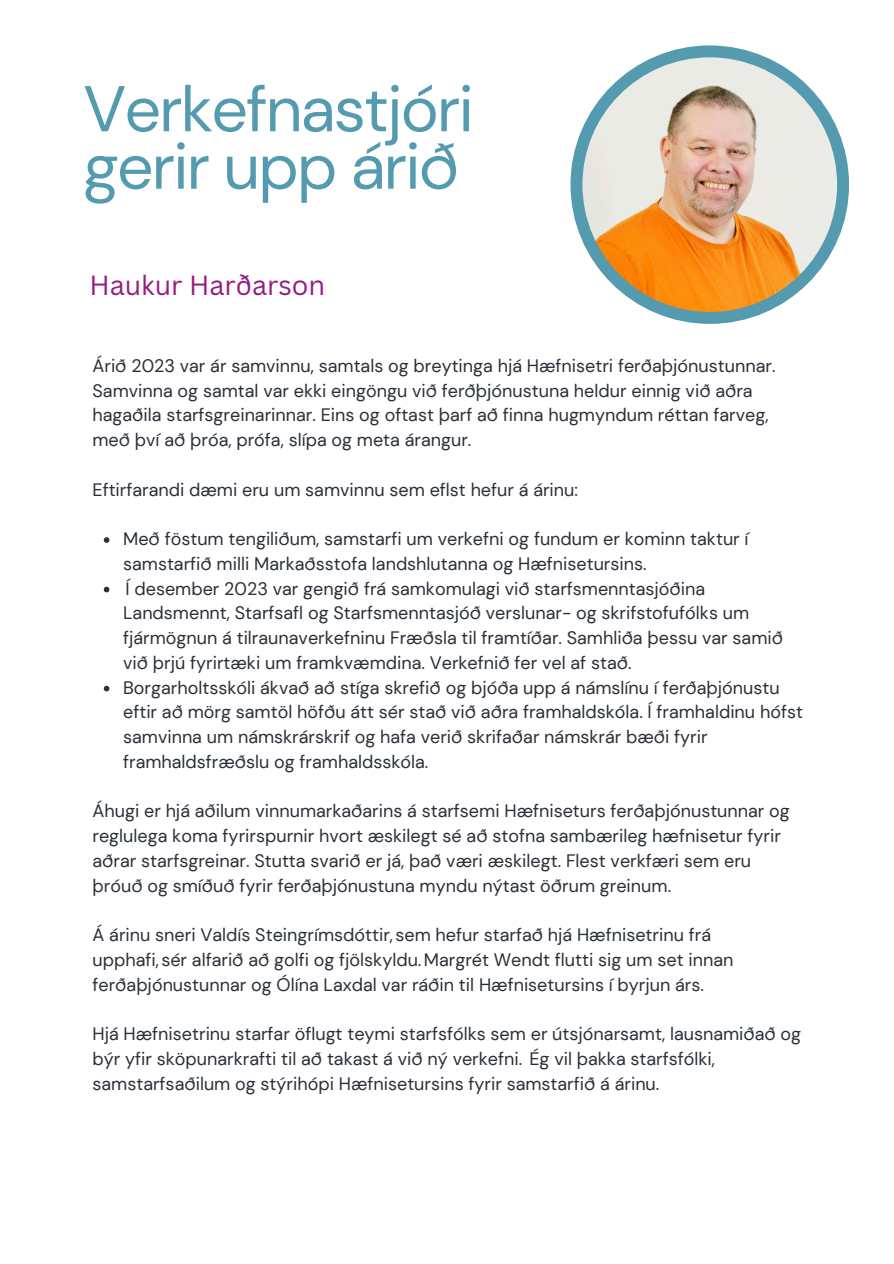
<style>
.page{position:relative;width:894px;height:1264px;background:#fff}
.page>*{position:absolute;margin:0;border:0;box-sizing:border-box;transform-origin:0 0}
.t1{font:64.5px/57.3px "DM Sans";letter-spacing:-.03em;color:#559bb0}
.t2{font:27px "Canva Sans";color:#951b81}
.t3{font:18px/24.8px "DM Sans";color:#293039}
</style>
<div class="page">
<svg style="left:104px;top:537px;width:5px;height:6px"></svg>
<svg style="left:104px;top:586px;width:5px;height:6px"></svg>
<svg style="left:104px;top:685px;width:5px;height:6px"></svg>
<div style="left:570px;top:45px;width:278px;height:279px;background:#559bb0;border-radius:50%"></div>
<img style="left:582px;top:57px;width:254px;height:255px;border-radius:50%">
<p class="t1" style="left:83px;top:81px;width:392px">Verkefnastjóri gerir upp árið</p>
<p class="t2" style="left:89px;top:266px;width:237px">Haukur Harðarson</p>
<p class="t3" style="left:92px;top:353px;width:684px">Árið 2023 var ár samvinnu, samtals og breytinga hjá Hæfnisetri ferðaþjónustunnar.</p>
<h1 class="t3" style="left:92px;top:378px;width:677px">Samvinna og samtal var ekki eingöngu við ferðþjónustuna heldur einnig við aðra hagaðila starfsgreinarinnar. Eins og oftast þarf að finna hugmyndum réttan farveg, með því að þróa, prófa, slípa og meta árangur.</h1>
<h2 class="t3" style="left:92px;top:477px;width:487px">Eftirfarandi dæmi eru um samvinnu sem eflst hefur á árinu:</h2>
<p class="t3" style="left:123px;top:526px;width:626px">Með föstum tengiliðum, samstarfi um verkefni og fundum er kominn taktur í samstarfið milli Markaðsstofa landshlutanna og Hæfnisetursins.</p>
<p class="t3" style="left:123px;top:576px;width:661px">Í desember 2023 var gengið frá samkomulagi við starfsmenntasjóðina Landsmennt, Starfsafl og Starfsmenntasjóð verslunar- og skrifstofufólks um fjármögnun á tilraunaverkefninu Fræðsla til framtíðar. Samhliða þessu var samið við þrjú fyrirtæki um framkvæmdina. Verkefnið fer vel af stað.</p>
<p class="t3" style="left:123px;top:675px;width:681px">Borgarholtsskóli ákvað að stíga skrefið og bjóða upp á námslínu í ferðaþjónustu eftir að mörg samtöl höfðu átt sér stað við aðra framhaldskóla. Í framhaldinu hófst samvinna um námskrárskrif og hafa verið skrifaðar námskrár bæði fyrir framhaldsfræðslu og framhaldsskóla.</p>
<p class="t3" style="left:92px;top:799px;width:698px">Áhugi er hjá aðilum vinnumarkaðarins á starfsemi Hæfniseturs ferðaþjónustunnar og reglulega koma fyrirspurnir hvort æskilegt sé að stofna sambærileg hæfnisetur fyrir aðrar starfsgreinar. Stutta svarið er já, það væri æskilegt. Flest verkfæri sem eru þróuð og smíðuð fyrir ferðaþjónustuna myndu nýtast öðrum greinum.</p>
<p class="t3" style="left:92px;top:922px;width:642px">Á árinu sneri Valdís Steingrímsdóttir, sem hefur starfað hjá Hæfnisetrinu frá upphafi, sér alfarið að golfi og fjölskyldu.Margrét Wendt flutti sig um set innan ferðaþjónustunnar og Ólína Laxdal var ráðin til Hæfnisetursins í byrjun árs.</p>
<p class="t3" style="left:92px;top:1021px;width:710px">Hjá Hæfnisetrinu starfar öflugt teymi starfsfólks sem er útsjónarsamt, lausnamiðað og býr yfir sköpunarkrafti til að takast á við ný verkefni. Ég vil þakka starfsfólki, samstarfsaðilum og stýrihópi Hæfnisetursins fyrir samstarfið á árinu.</p>
</div>
